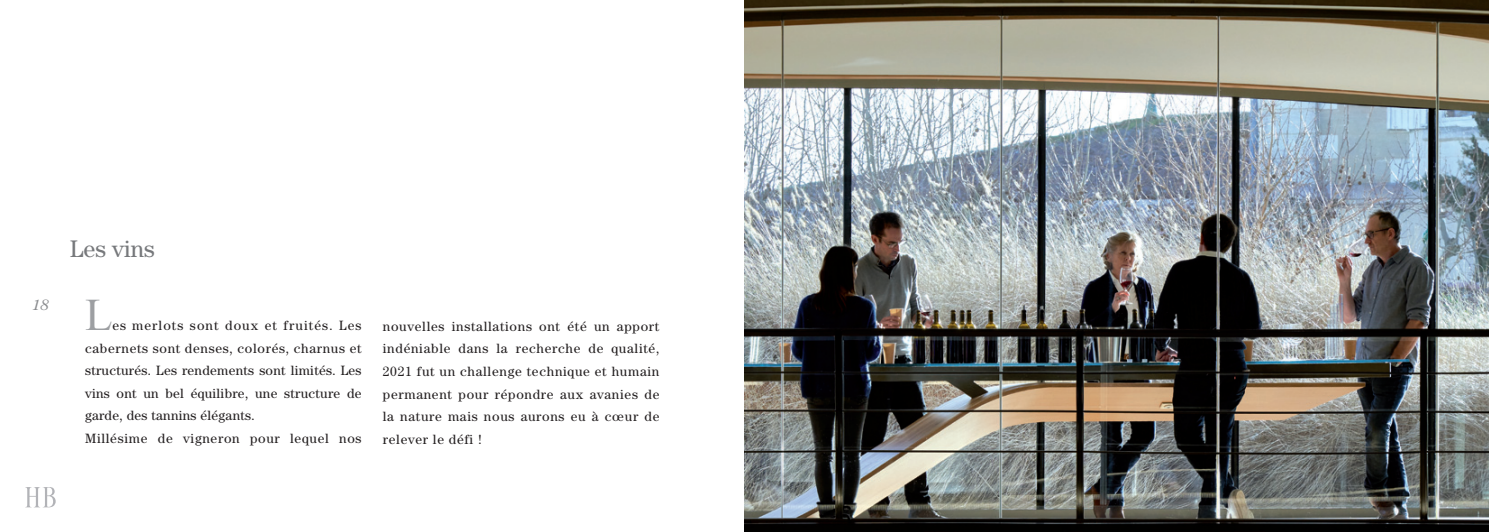
<style>
.page{position:relative;width:1489px;height:532px;background:#fff}
.page>*{position:absolute;margin:0;border:0;box-sizing:border-box;transform-origin:0 0}
.t1{font:45px "Times New Roman";color:#9d9fa2}
.t2{font:24px "Century";color:#76787b}
.t3{font:italic 15px "Century";color:#8a8c8f}
.t4{font:13.5px/22.5px "Century";letter-spacing:.05em;color:#231f20;text-align:justify}
</style>
<div class="page">
<svg style="left:25px;top:487px;width:31px;height:20px"></svg>
<img style="left:744px;top:0;width:744px;height:531px">
<p class="t3" style="left:32px;top:296px;width:18px">18</p>
<p class="t2" style="left:70px;top:235px;width:86px">Les vins</p>
<p class="t1" style="left:85px;top:285px;width:29px">L</p>
<p class="t4" style="left:85px;top:314px;width:278px;text-indent:27px">es merlots sont doux et fruités. Les cabernets sont denses, colorés, charnus et structurés. Les rendements sont limités. Les vins ont un bel équilibre, une structure de garde, des tannins élégants.</p>
<p class="t4" style="left:85px;top:426px;width:278px">Millésime de vigneron pour lequel nos</p>
<p class="t4" style="left:383px;top:315px;width:278px">nouvelles installations ont été un apport indéniable dans la recherche de qualité, 2021 fut un challenge technique et humain permanent pour répondre aux avanies de la nature mais nous aurons eu à cœur de relever le défi !</p>
</div>
